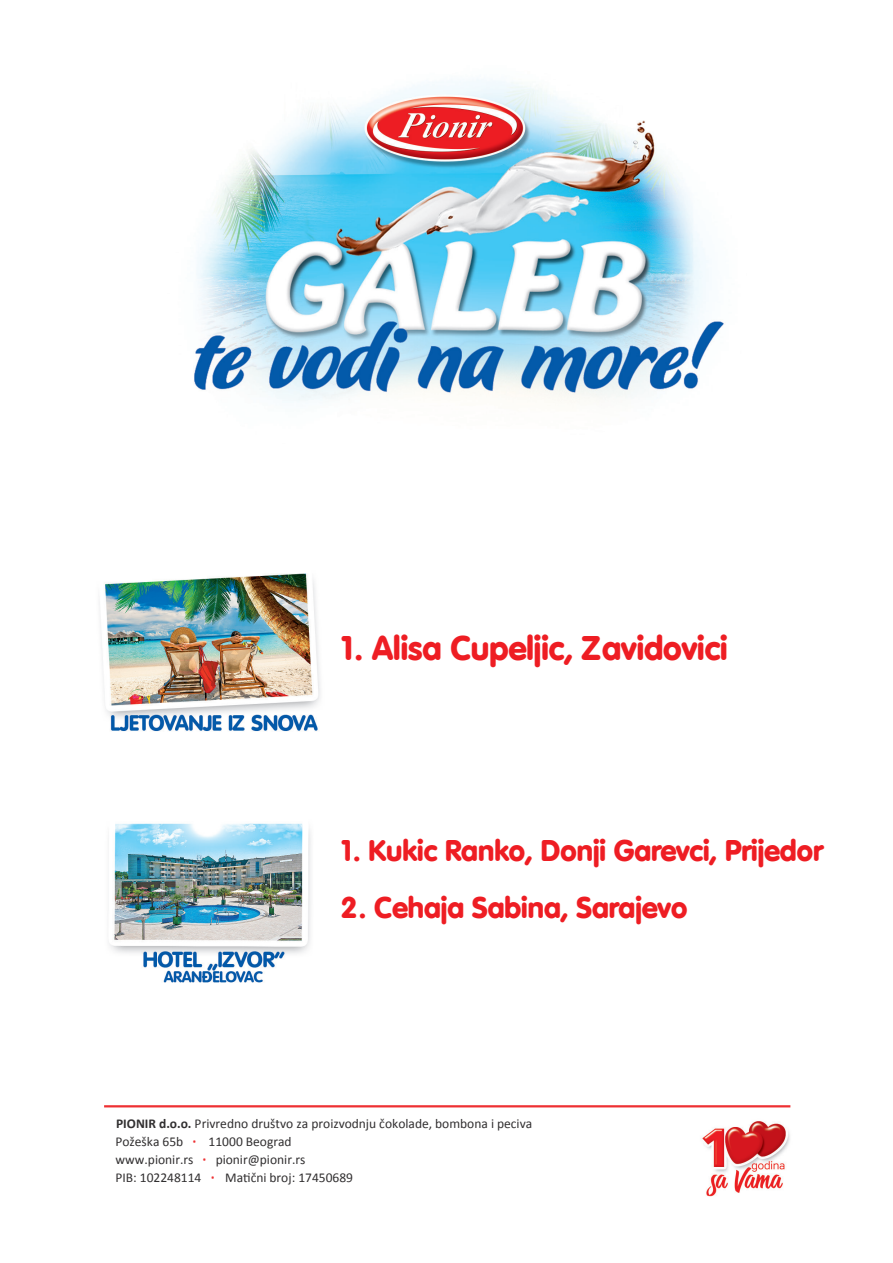
<style>
.page{position:relative;width:893px;height:1263px;background:#fff}
.page>*{position:absolute;margin:0;border:0;box-sizing:border-box;transform-origin:0 0}
.t1{font:700 33.45px "Vogue";color:#ee1d23}
.t2{font:700 29.25px "Vogue";color:#ee1d23}
.t3{font:13.5px/18.1px "Calibri";color:#312f30}
.s1{font-weight:700}
.s2{font-weight:700;font-size:15px;color:#ee3032}
</style>
<div class="page">
<img style="left:99px;top:79px;width:692px;height:1118px">
<hr style="left:104px;top:1105px;width:686px;height:2px;background:#ee3032">
<h1 class="t1" style="left:342px;top:628px;width:387px">1. Alisa Cupeljic, Zavidovici</h1>
<h2 class="t2" style="left:342px;top:833px;width:482px">1. Kukic Ranko, Donji Garevci, Prijedor</h2>
<h2 class="t2" style="left:342px;top:890px;width:347px">2. Cehaja Sabina, Sarajevo</h2>
<p class="t3" style="left:115px;top:1114px;width:418px"><span class="s1">PIONIR d.o.o.</span> Privredno društvo za proizvodnju čokolade, bombona i peciva Požeška 65b <span class="s2">·</span> 11000 Beograd<br>www.pionir.rs <span class="s2">·</span> pionir@pionir.rs<br>PIB: 102248114 <span class="s2">·</span> Matični broj: 17450689</p>
</div>
